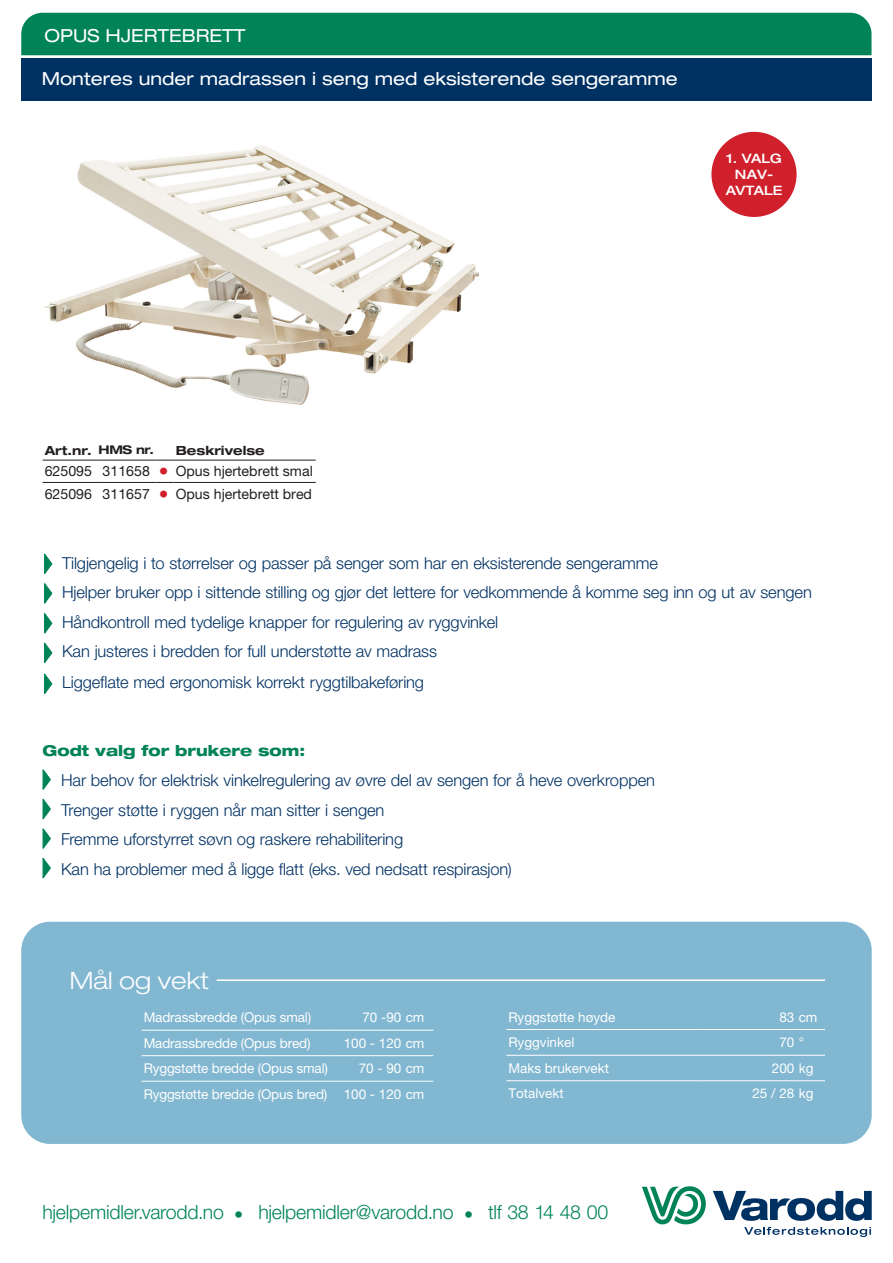
<style>
.page{position:relative;width:893px;height:1263px;background:#fff}
.page>*{position:absolute;margin:0;border:0;box-sizing:border-box;transform-origin:0 0}
.t1{font:300 expanded 24px "Helvetica Neue LT Pro";color:#fff}
.Brødtekst_ny{font:300 19.5px "Helvetica Neue LT Std";letter-spacing:-.01em;color:#008356}
.Brødtekst_ny-2{font:300 19.5px "Helvetica Neue LT Std";letter-spacing:-.01em;color:#008457}
.t2{font:19.5px "Helvetica Neue LT Pro";color:#d0202c}
.t3{font:300 expanded 18.15px "Helvetica Neue LT Std";color:#008356}
.t4{font:expanded 18px "Helvetica Neue LT Std";color:#fff}
.Brødtekst_ny-3{font:300 16.5px "Helvetica Neue LT Std";letter-spacing:-.01em;color:#003163}
.t5{font:800 expanded 15px "Helvetica Neue LT Pro";color:#008356}
.t6{font:14.1px "Helvetica Neue LT Pro";color:#231f20}
.t7{font:13.5px "Helvetica Neue LT Pro";letter-spacing:-.01em;color:#fff}
.t8{font:500 expanded 12.9px "Helvetica Neue LT Pro";color:#fff}
.t9{font:700 expanded 12.6px "Helvetica Neue LT Pro";color:#231f20}
.t10{font:700 expanded 12px "Helvetica Neue LT Pro";color:#231f20}
</style>
<div class="page">
<div style="left:21px;top:58px;width:851px;height:43px;background:#003163"></div>
<div style="left:21px;top:12px;width:850px;height:43px;background:#008356"></div>
<svg style="left:713px;top:1191px;width:159px;height:30px"></svg>
<svg style="left:642px;top:1186px;width:64px;height:38px"></svg>
<svg style="left:744px;top:1227px;width:127px;height:10px"></svg>
<div style="left:21px;top:922px;width:851px;height:222px;background:#81b7d1;border-radius:29px"></div>
<hr style="left:142px;top:1030px;width:106px;height:1px;background:#fff">
<hr style="left:248px;top:1030px;width:82px;height:1px;background:#fff">
<hr style="left:330px;top:1030px;width:74px;height:1px;background:#fff">
<svg style="left:404px;top:1030px;width:29px;height:1px"></svg>
<hr style="left:142px;top:1055px;width:106px;height:1px;background:#fff">
<hr style="left:248px;top:1055px;width:82px;height:1px;background:#fff">
<hr style="left:330px;top:1055px;width:74px;height:1px;background:#fff">
<svg style="left:404px;top:1055px;width:29px;height:1px"></svg>
<hr style="left:142px;top:1081px;width:106px;height:1px;background:#fff">
<hr style="left:248px;top:1081px;width:82px;height:1px;background:#fff">
<hr style="left:330px;top:1081px;width:74px;height:1px;background:#fff">
<svg style="left:404px;top:1081px;width:29px;height:1px"></svg>
<hr style="left:506px;top:1029px;width:196px;height:1px;background:#fff">
<hr style="left:702px;top:1029px;width:95px;height:1px;background:#fff">
<svg style="left:797px;top:1029px;width:28px;height:1px"></svg>
<hr style="left:506px;top:1055px;width:196px;height:1px;background:#fff">
<hr style="left:702px;top:1055px;width:95px;height:1px;background:#fff">
<svg style="left:797px;top:1055px;width:28px;height:1px"></svg>
<hr style="left:506px;top:1080px;width:196px;height:1px;background:#fff">
<hr style="left:702px;top:1080px;width:95px;height:1px;background:#fff">
<svg style="left:797px;top:1080px;width:28px;height:1px"></svg>
<hr style="left:217px;top:979px;width:608px;height:2px;background:#fff">
<img style="left:44px;top:145px;width:435px;height:260px">
<svg style="left:44px;top:553px;width:9px;height:141px"></svg>
<hr style="left:43px;top:460px;width:53px;height:1px;background:#231f20">
<hr style="left:96px;top:460px;width:60px;height:1px;background:#231f20">
<svg style="left:156px;top:460px;width:17px;height:1px"></svg>
<hr style="left:173px;top:460px;width:143px;height:1px;background:#231f20">
<hr style="left:43px;top:482px;width:53px;height:1px;background:#231f20">
<hr style="left:96px;top:482px;width:60px;height:1px;background:#231f20">
<svg style="left:156px;top:482px;width:17px;height:1px"></svg>
<hr style="left:173px;top:482px;width:143px;height:1px;background:#231f20">
<div style="left:711px;top:132px;width:86px;height:85px;background:#d0202c;border-radius:50%"></div>
<svg style="left:42px;top:769px;width:9px;height:110px"></svg>
<p class="t4" style="left:44px;top:24px;width:203px">OPUS HJERTEBRETT</p>
<p class="t4" style="left:42px;top:68px;width:638px">Monteres under madrassen i seng med eksisterende sengeramme</p>
<p class="t8" style="left:726px;top:151px;width:57px">1. VALG</p>
<p class="t8" style="left:735px;top:166px;width:40px">NAV-</p>
<p class="t8" style="left:726px;top:182px;width:58px">AVTALE</p>
<p class="t9" style="left:45px;top:442px;width:48px">Art.nr.</p>
<p class="t10" style="left:99px;top:442px;width:57px">HMS nr.</p>
<p class="t9" style="left:176px;top:442px;width:91px">Beskrivelse</p>
<p class="t6" style="left:45px;top:463px;width:49px">625095</p>
<p class="t6" style="left:103px;top:463px;width:49px">311658</p>
<p class="t2" style="left:159px;top:460px;width:11px">•</p>
<p class="t6" style="left:176px;top:463px;width:139px">Opus hjertebrett smal</p>
<p class="t6" style="left:45px;top:485px;width:49px">625096</p>
<p class="t6" style="left:103px;top:485px;width:49px">311657</p>
<p class="t2" style="left:159px;top:482px;width:11px">•</p>
<p class="t6" style="left:176px;top:485px;width:138px">Opus hjertebrett bred</p>
<p class="Brødtekst_ny-3" style="left:62px;top:553px;width:597px">Tilgjengelig i to størrelser og passer på senger som har en eksisterende sengeramme</p>
<p class="Brødtekst_ny-3" style="left:62px;top:582px;width:751px">Hjelper bruker opp i sittende stilling og gjør det lettere for vedkommende å komme seg inn og ut av sengen</p>
<p class="Brødtekst_ny-3" style="left:62px;top:612px;width:438px">Håndkontroll med tydelige knapper for regulering av ryggvinkel</p>
<p class="Brødtekst_ny-3" style="left:62px;top:641px;width:377px">Kan justeres i bredden for full understøtte av madrass</p>
<p class="Brødtekst_ny-3" style="left:62px;top:672px;width:364px">Liggeflate med ergonomisk korrekt ryggtilbakeføring</p>
<p class="t5" style="left:43px;top:741px;width:264px">Godt valg for brukere som:</p>
<p class="Brødtekst_ny-3" style="left:61px;top:770px;width:596px">Har behov for elektrisk vinkelregulering av øvre del av sengen for å heve overkroppen</p>
<p class="Brødtekst_ny-3" style="left:61px;top:800px;width:325px">Trenger støtte i ryggen når man sitter i sengen</p>
<p class="Brødtekst_ny-3" style="left:61px;top:829px;width:344px">Fremme uforstyrret søvn og raskere rehabilitering</p>
<p class="Brødtekst_ny-3" style="left:61px;top:859px;width:452px">Kan ha problemer med å ligge flatt (eks. ved nedsatt respirasjon)</p>
<p class="t1" style="left:70px;top:966px;width:141px">Mål og vekt</p>
<p class="t7" style="left:144px;top:1009px;width:169px">Madrassbredde (Opus smal)</p>
<p class="t7" style="left:362px;top:1009px;width:64px">70 -90 cm</p>
<p class="t7" style="left:144px;top:1035px;width:168px">Madrassbredde (Opus bred)</p>
<p class="t7" style="left:344px;top:1035px;width:82px">100 - 120 cm</p>
<p class="t7" style="left:144px;top:1060px;width:186px">Ryggstøtte bredde (Opus smal)</p>
<p class="t7" style="left:359px;top:1060px;width:67px">70 - 90 cm</p>
<p class="t7" style="left:144px;top:1086px;width:185px">Ryggstøtte bredde (Opus bred)</p>
<p class="t7" style="left:344px;top:1086px;width:82px">100 - 120 cm</p>
<p class="t7" style="left:508px;top:1009px;width:109px">Ryggstøtte høyde</p>
<p class="t7" style="left:779px;top:1009px;width:40px">83 cm</p>
<p class="t7" style="left:508px;top:1034px;width:68px">Ryggvinkel</p>
<p class="t7" style="left:779px;top:1034px;width:26px">70 °</p>
<p class="t7" style="left:508px;top:1060px;width:102px">Maks brukervekt</p>
<p class="t7" style="left:772px;top:1060px;width:43px">200 kg</p>
<p class="t7" style="left:508px;top:1085px;width:57px">Totalvekt</p>
<p class="t7" style="left:752px;top:1085px;width:63px">25 / 28 kg</p>
<p class="Brødtekst_ny-2" style="left:42px;top:1200px;width:183px">hjelpemidler.varodd.no</p>
<p class="Brødtekst_ny" style="left:258px;top:1200px;width:197px">hjelpemidler@varodd.no</p>
<p class="Brødtekst_ny" style="left:488px;top:1200px;width:122px">tlf 38 14 48 00</p>
<p class="t3" style="left:234px;top:1203px;width:11px">•</p>
<p class="t3" style="left:464px;top:1203px;width:11px">•</p>
</div>
